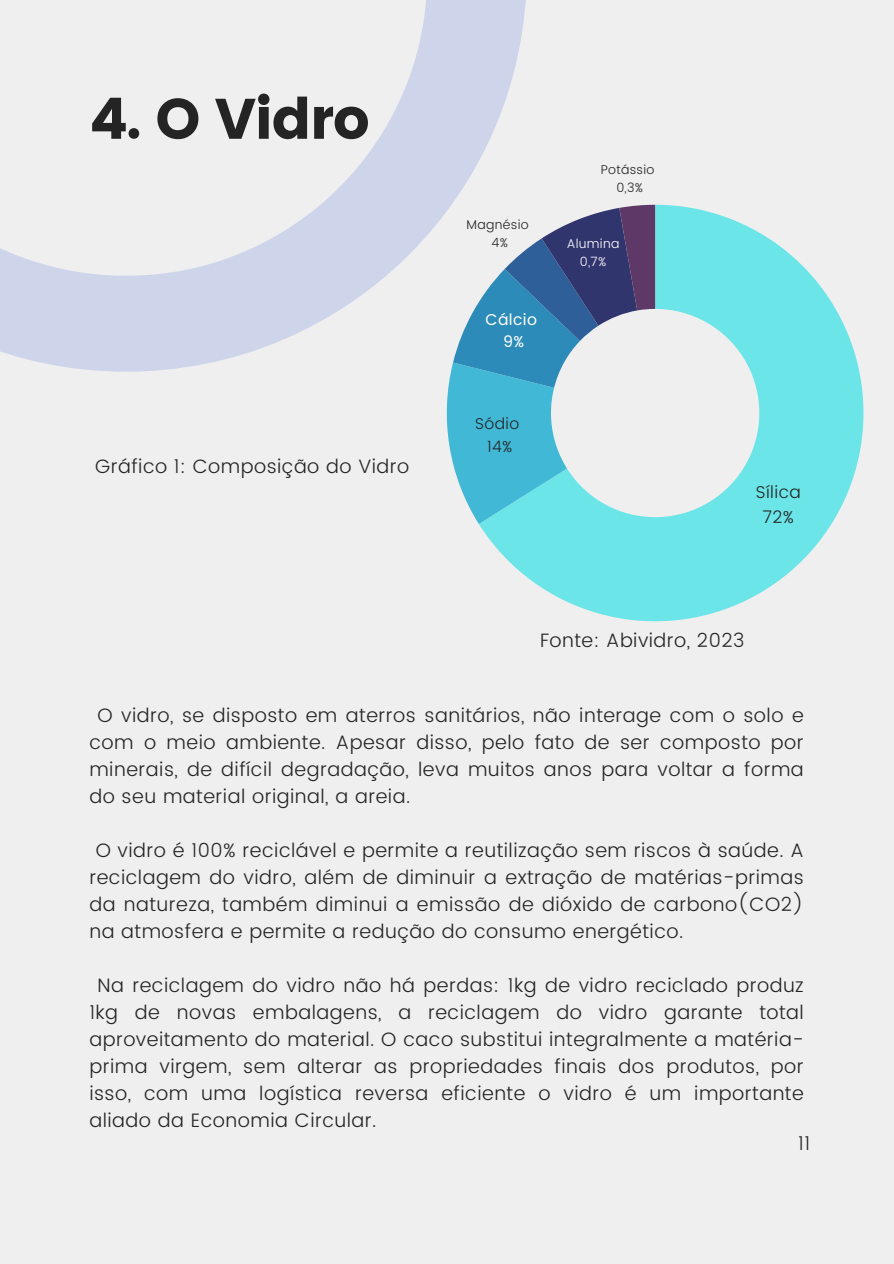
<style>
.page{position:relative;width:894px;height:1264px;background:#fff}
.page>*{position:absolute;margin:0;border:0;box-sizing:border-box;transform-origin:0 0}
.t1{font:57px "Poppins";letter-spacing:-.025em;color:#242424}
.t2{font:300 19.35px/27px "Poppins";letter-spacing:.025em;color:#242424;text-align:justify}
.t3{font:300 17.1px/24.8px "Poppins";letter-spacing:.025em;color:#242424;text-align:center}
.t4{font:300 15.6px/22.5px "Poppins";letter-spacing:.025em;color:#242424;text-align:center}
.t5{font:15.6px/22.5px "Poppins";letter-spacing:.025em;color:#fff;text-align:center}
.t6{font:300 12.6px "Poppins";letter-spacing:.025em;color:#242424}
.t7{font:300 12.6px "Poppins";letter-spacing:.025em;color:#fff}
</style>
<div class="page">
<div style="left:0;top:0;width:893px;height:1263px;background:#efefef"></div>
<svg style="left:0;top:0;width:526px;height:372px"></svg>
<svg style="left:479px;top:205px;width:384px;height:416px;fill:#6ce5e8"></svg>
<svg style="left:446px;top:205px;width:209px;height:319px"></svg>
<p class="t1" style="left:89px;top:86px;width:282px">4. O Vidro</p>
<h2 class="t2" style="left:95px;top:453px;width:315px">Gráfico 1: Composição do Vidro</h2>
<p class="t6" style="left:466px;top:217px;width:64px">Magnésio</p>
<p class="t6" style="left:491px;top:235px;width:18px">4%</p>
<h2 class="t5" style="left:485px;top:308px;width:53px">Cálcio<br>9%</h2>
<h3 class="t4" style="left:475px;top:413px;width:45px">Sódio<br>14%</h3>
<p class="t6" style="left:600px;top:162px;width:55px">Potássio</p>
<h3 class="t6" style="left:616px;top:181px;width:28px">0,3%</h3>
<h2 class="t7" style="left:566px;top:237px;width:54px">Alumina</h2>
<h2 class="t7" style="left:579px;top:254px;width:28px">0,7%</h2>
<h3 class="t3" style="left:755px;top:480px;width:46px">Sílica<br>72%</h3>
<h2 class="t2" style="left:540px;top:627px;width:206px">Fonte: Abividro, 2023</h2>
<h1 class="t2" style="left:89px;top:702px;width:715px;text-indent:8px">O vidro, se disposto em aterros sanitários, não interage com o solo e com o meio ambiente. Apesar disso, pelo fato de ser composto por minerais, de difícil degradação, leva muitos anos para voltar a forma do seu material original, a areia.</h1>
<p class="t2" style="left:89px;top:837px;width:715px;text-indent:6px">O vidro é 100% reciclável e permite a reutilização sem riscos à saúde. A reciclagem do vidro, além de diminuir a extração de matérias-primas da natureza, também diminui a emissão de dióxido de carbono(CO2) na atmosfera e permite a redução do consumo energético.</p>
<p class="t2" style="left:89px;top:972px;width:715px;text-indent:8px">Na reciclagem do vidro não há perdas: 1kg de vidro reciclado produz 1kg de novas embalagens, a reciclagem do vidro garante total aproveitamento do material. O caco substitui integralmente a matéria&shy;prima virgem, sem alterar as propriedades finais dos produtos, por isso, com uma logística reversa eficiente o vidro é um importante aliado da Economia Circular.</p>
<p class="t2" style="left:798px;top:1129px;width:13px">11</p>
</div>
